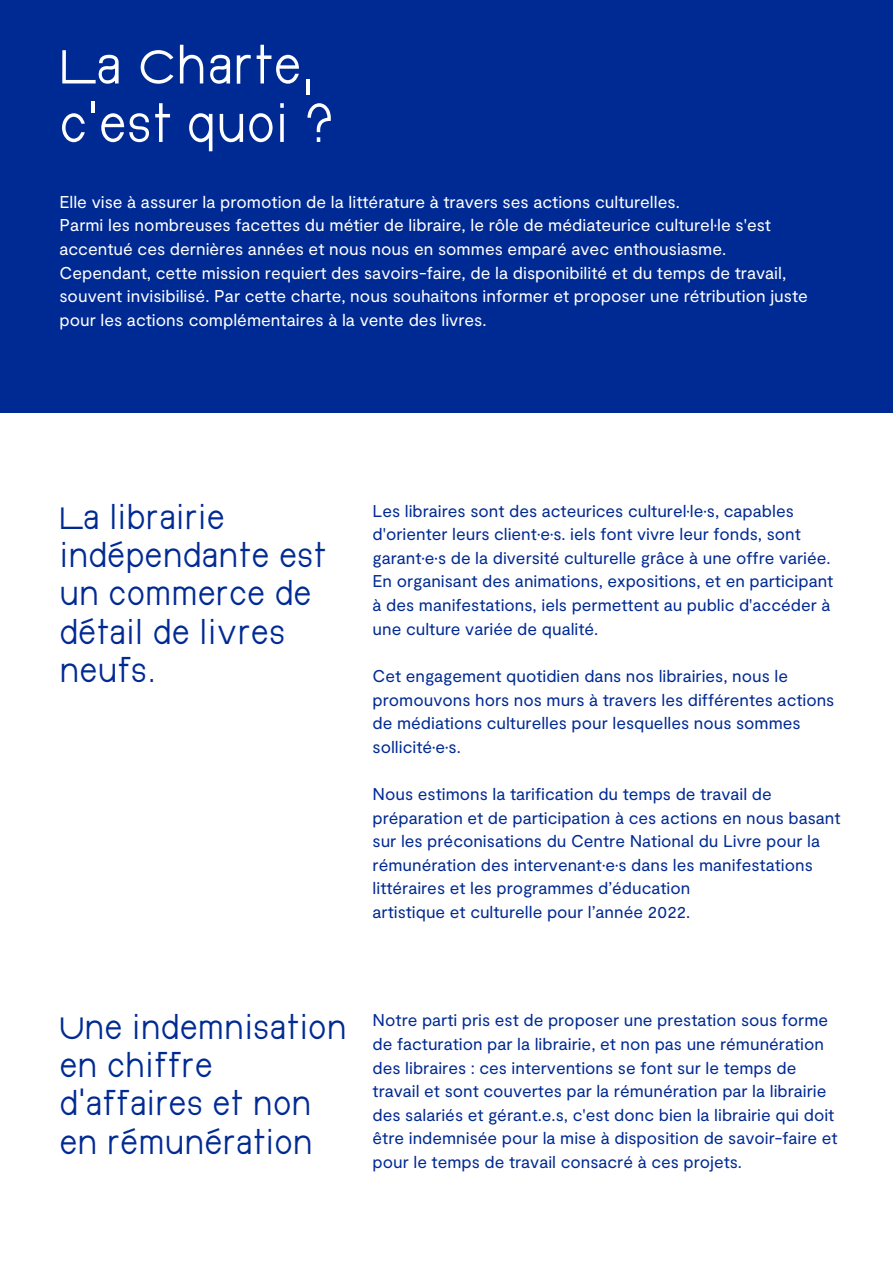
<style>
.page{position:relative;width:893px;height:1264px;background:#fff}
.page>*{position:absolute;margin:0;border:0;box-sizing:border-box;transform-origin:0 0}
.t1{font:54px "DI Ndong";color:#fff}
.t2{font:34.95px/38.2px "DI Ndong";color:#002a93}
.t3{font:17.1px/23.5px "Moderat";color:#002a93}
.t4{font:17.1px/23.5px "Moderat";color:#fff}
</style>
<div class="page">
<div style="left:0;top:0;width:892px;height:412px;background:#002a93"></div>
<p class="t1" style="left:59px;top:33px;width:257px">La Charte,</p>
<p class="t1" style="left:59px;top:92px;width:276px">c'est quoi ?</p>
<p class="t4" style="left:59px;top:189px;width:621px">Elle vise à assurer la promotion de la littérature à travers ses actions culturelles.</p>
<p class="t4" style="left:59px;top:213px;width:713px">Parmi les nombreuses facettes du métier de libraire, le rôle de médiateurice culturel·le s'est accentué ces dernières années et nous nous en sommes emparé avec enthousiasme.</p>
<p class="t4" style="left:59px;top:260px;width:749px">Cependant, cette mission requiert des savoirs-faire, de la disponibilité et du temps de travail, souvent invisibilisé. Par cette charte, nous souhaitons informer et proposer une rétribution juste pour les actions complémentaires à la vente des livres.</p>
<p class="t2" style="left:59px;top:498px;width:268px">La librairie indépendante est un commerce de détail de livres neufs.</p>
<p class="t3" style="left:372px;top:498px;width:462px">Les libraires sont des acteurices culturel·le·s, capables d'orienter leurs client·e·s. iels font vivre leur fonds, sont garant·e·s de la diversité culturelle grâce à une offre variée.<br>En organisant des animations, expositions, et en participant à des manifestations, iels permettent au public d'accéder à une culture variée de qualité.</p>
<p class="t3" style="left:372px;top:663px;width:463px">Cet engagement quotidien dans nos librairies, nous le promouvons hors nos murs à travers les différentes actions de médiations culturelles pour lesquelles nous sommes sollicité·e·s.</p>
<p class="t3" style="left:372px;top:781px;width:469px">Nous estimons la tarification du temps de travail de préparation et de participation à ces actions en nous basant sur les préconisations du Centre National du Livre pour la rémunération des intervenant·e·s dans les manifestations littéraires et les programmes d’éducation</p>
<p class="t3" style="left:372px;top:899px;width:319px">artistique et culturelle pour l’année 2022.</p>
<p class="t2" style="left:59px;top:1007px;width:289px">Une indemnisation en chiffre d'affaires et non en rémunération</p>
<p class="t3" style="left:372px;top:1007px;width:466px">Notre parti pris est de proposer une prestation sous forme de facturation par la librairie, et non pas une rémunération des libraires : ces interventions se font sur le temps de travail et sont couvertes par la rémunération par la librairie des salariés et gérant.e.s, c'est donc bien la librairie qui doit être indemnisée pour la mise à disposition de savoir-faire et pour le temps de travail consacré à ces projets.</p>
</div>
